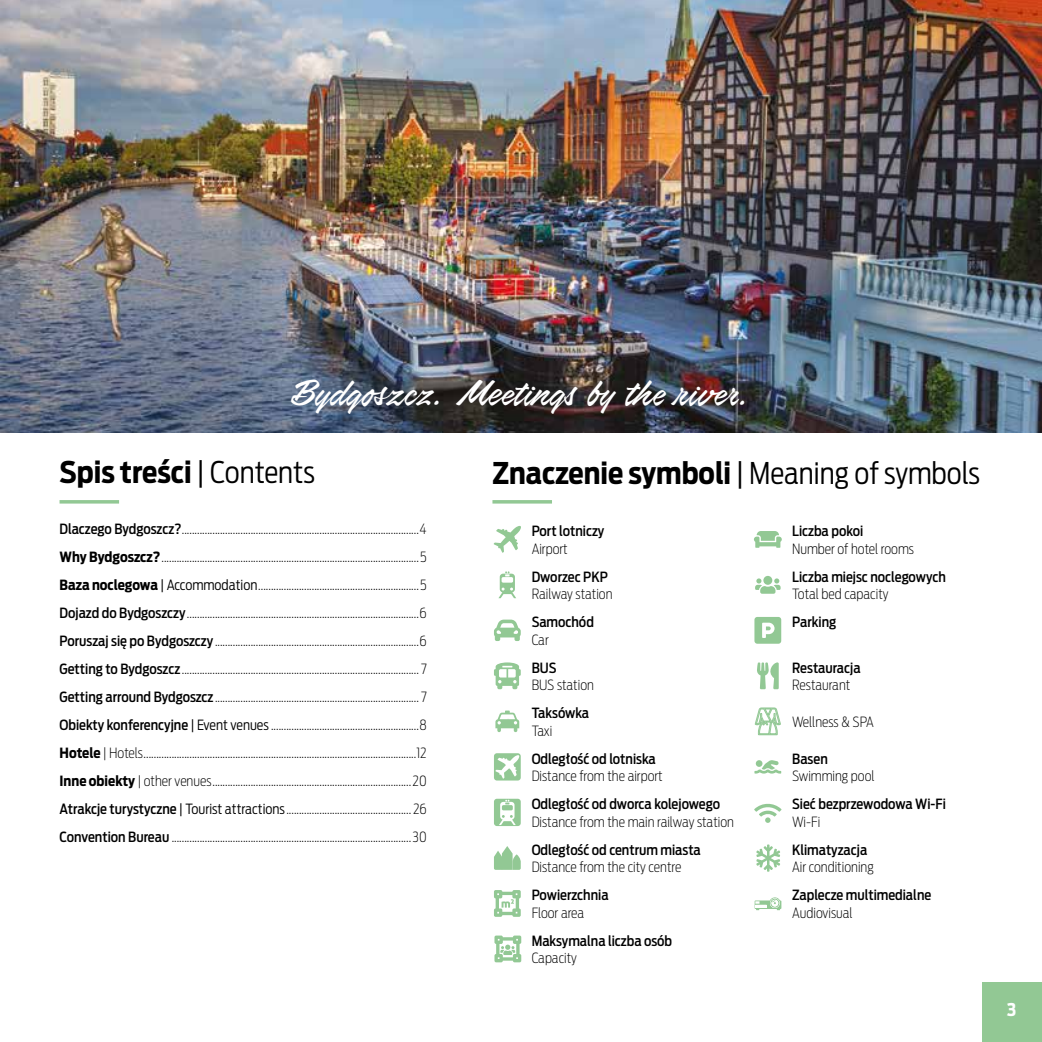
<style>
.page{position:relative;width:1042px;height:1042px;background:#fff}
.page>*{position:absolute;margin:0;border:0;box-sizing:border-box;transform-origin:0 0}
.t1{font:35px "Airways PERSONALUSEONLY";color:#fff}
.t2{font:300 29.75px "Ford Antenna Cond";color:#000}
.t3{font:700 29.75px "Ford Antenna Cond";color:#000}
.t4{font:700 17.5px "Ford Antenna Cond";color:#fff}
.t5{font:200 14px/28px "Ford Antenna Cond";color:#000;text-align:justify}
.t6{font:500 14px "Ford Antenna Cond";color:#000}
.s1{font-weight:300}
.s2{font-weight:500}
.s3{font-weight:700}
</style>
<div class="page">
<div style="left:982px;top:982px;width:60px;height:60px;background:#92c894"></div>
<svg style="left:494px;top:662px;width:27px;height:27px"></svg>
<svg style="left:494px;top:619px;width:27px;height:22px"></svg>
<svg style="left:494px;top:890px;width:27px;height:27px"></svg>
<svg style="left:754px;top:804px;width:27px;height:19px"></svg>
<svg style="left:756px;top:844px;width:24px;height:27px"></svg>
<svg style="left:495px;top:710px;width:24px;height:22px"></svg>
<svg style="left:754px;top:617px;width:27px;height:27px"></svg>
<svg style="left:754px;top:897px;width:27px;height:13px"></svg>
<svg style="left:494px;top:935px;width:27px;height:27px"></svg>
<div style="left:494px;top:799px;width:27px;height:27px;background:#92c894;border-radius:3px"></div>
<svg style="left:499px;top:800px;width:17px;height:25px"></svg>
<div style="left:494px;top:753px;width:27px;height:27px;background:#92c894;border-radius:3px"></div>
<svg style="left:495px;top:755px;width:24px;height:23px"></svg>
<svg style="left:494px;top:846px;width:27px;height:24px"></svg>
<svg style="left:494px;top:526px;width:27px;height:27px"></svg>
<svg style="left:498px;top:571px;width:18px;height:27px"></svg>
<svg style="left:757px;top:662px;width:22px;height:27px"></svg>
<svg style="left:754px;top:707px;width:27px;height:28px"></svg>
<svg style="left:754px;top:760px;width:27px;height:13px"></svg>
<svg style="left:754px;top:531px;width:28px;height:17px"></svg>
<svg style="left:755px;top:576px;width:25px;height:18px"></svg>
<img style="left:0;top:0;width:1042px;height:432px">
<hr style="left:492px;top:500px;width:60px;height:3px;background:#92c894">
<hr style="left:60px;top:500px;width:59px;height:3px;background:#92c894">
<h1 class="t1" style="left:291px;top:371px;width:462px">Bydgoszcz. Meetings by the river.</h1>
<h2 class="t3" style="left:60px;top:445px;width:257px">Spis treści <span class="s1">| Contents</span></h2>
<p class="t5" style="left:60px;top:513px;width:369px"><span class="s2">Dlaczego Bydgoszcz?</span>.............................................................................................4<br><span class="s3">Why Bydgoszcz?</span>.....................................................................................................5<br><span class="s3">Baza noclegowa</span> <span class="s1">| Accommodation</span>...............................................................5<br><span class="s2">Dojazd do Bydgoszczy</span>...........................................................................................6<br><span class="s2">Poruszaj się po Bydgoszczy</span> ................................................................................6<br><span class="s2">Getting to Bydgoszcz</span> ............................................................................................. 7<br><span class="s2">Getting arround Bydgoszcz</span>................................................................................ 7<br><span class="s2">Obiekty konferencyjne</span> <span class="s1">| Event venues</span>..........................................................8<br><span class="s3">Hotele</span> | Hotels...........................................................................................................12<br><span class="s3">Inne obiekty</span> | other venues..............................................................................20<br><span class="s2">Atrakcje turystyczne</span> <span class="s1">| Tourist attractions</span>................................................. 26<br><span class="s2">Convention Bureau</span> ..............................................................................................30</p>
<h2 class="t2" style="left:492px;top:448px;width:489px"><span class="s3">Znaczenie symboli</span> | Meaning of symbols</h2>
<p class="t6" style="left:532px;top:519px;width:74px">Port lotniczy</p>
<p class="t5" style="left:532px;top:533px;width:38px">Airport</p>
<p class="t6" style="left:532px;top:564px;width:78px">Dworzec PKP</p>
<p class="t5" style="left:532px;top:578px;width:82px">Railway station</p>
<p class="t6" style="left:532px;top:610px;width:64px">Samochód</p>
<p class="t5" style="left:532px;top:624px;width:19px">Car</p>
<p class="t6" style="left:532px;top:655px;width:26px">BUS</p>
<p class="t5" style="left:532px;top:669px;width:64px">BUS station</p>
<p class="t6" style="left:532px;top:701px;width:59px">Taksówka</p>
<p class="t5" style="left:532px;top:715px;width:22px">Taxi</p>
<p class="t6" style="left:792px;top:519px;width:73px">Liczba pokoi</p>
<p class="t5" style="left:792px;top:533px;width:123px">Number of hotel rooms</p>
<p class="t6" style="left:792px;top:564px;width:155px">Liczba miejsc noclegowych</p>
<p class="t5" style="left:792px;top:578px;width:98px">Total bed capacity</p>
<p class="t6" style="left:792px;top:610px;width:46px">Parking</p>
<p class="t6" style="left:792px;top:655px;width:70px">Restauracja</p>
<p class="t5" style="left:792px;top:669px;width:60px">Restaurant</p>
<p class="t5" style="left:792px;top:706px;width:83px">Wellness &amp; SPA</p>
<p class="t6" style="left:792px;top:746px;width:37px">Basen</p>
<p class="t5" style="left:792px;top:760px;width:84px">Swimming pool</p>
<p class="t6" style="left:532px;top:746px;width:126px">Odległość od lotniska</p>
<p class="t5" style="left:532px;top:760px;width:133px">Distance from the airport</p>
<p class="t6" style="left:532px;top:792px;width:190px">Odległość od dworca kolejowego</p>
<p class="t5" style="left:532px;top:806px;width:204px">Distance from the main railway station</p>
<p class="t6" style="left:532px;top:837px;width:171px">Odległość od centrum miasta</p>
<p class="t5" style="left:532px;top:851px;width:151px">Distance from the city centre</p>
<p class="t6" style="left:792px;top:792px;width:155px">Sieć bezprzewodowa Wi-Fi</p>
<p class="t5" style="left:792px;top:806px;width:30px">Wi-Fi</p>
<p class="t6" style="left:792px;top:837px;width:77px">Klimatyzacja</p>
<p class="t5" style="left:792px;top:851px;width:83px">Air conditioning</p>
<p class="t6" style="left:532px;top:883px;width:78px">Powierzchnia</p>
<p class="t5" style="left:532px;top:897px;width:54px">Floor area</p>
<p class="t6" style="left:532px;top:928px;width:142px">Maksymalna liczba osób</p>
<p class="t5" style="left:532px;top:942px;width:47px">Capacity</p>
<p class="t6" style="left:792px;top:883px;width:141px">Zaplecze multimedialne</p>
<p class="t5" style="left:792px;top:897px;width:62px">Audiovisual</p>
<p class="t4" style="left:1007px;top:994px;width:11px">3</p>
</div>
